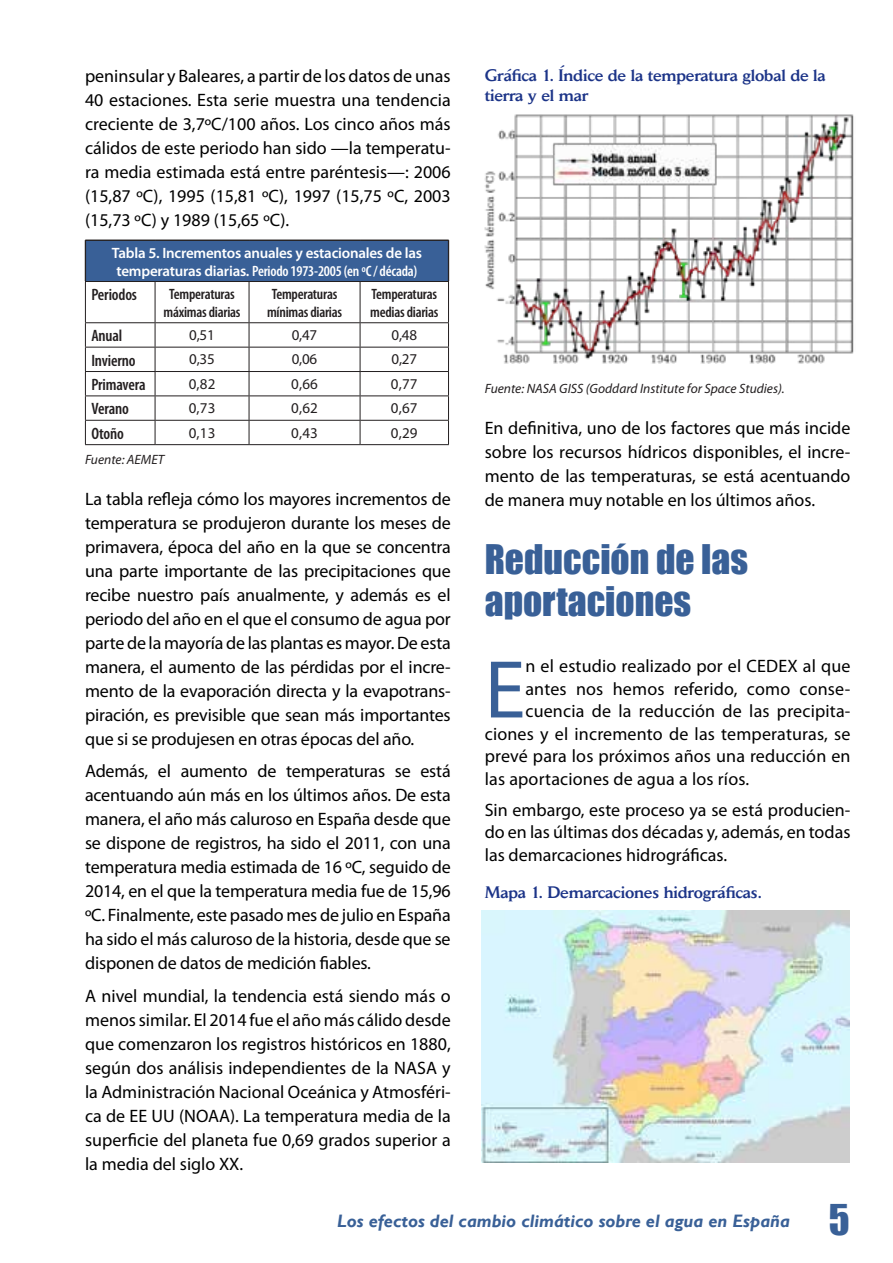
<style>
.page{position:relative;width:893px;height:1263px;background:#fff}
.page>*{position:absolute;margin:0;border:0;box-sizing:border-box;transform-origin:0 0}
.t1{font:82.65px "Myriad Pro";color:#396097}
.t2{font:37.5px/42px "Impact";color:#396097}
.t3{font:18px/24px "Myriad Pro";color:#000;text-align:justify}
.t4{font:italic 700 18px "Gill Sans";color:#396097}
.t5{font:500 16.5px/19.8px "Daily News";letter-spacing:-.01em;color:#1c3488}
.t6{font:600 condensed 16.5px "Myriad Pro";letter-spacing:-.01em;color:#231f20}
.t7{font:600 15px/18px "Myriad Pro";letter-spacing:-.015em;color:#fff;text-align:center}
.t8{font:600 condensed 15px/18px "Myriad Pro";letter-spacing:-.015em;color:#231f20;text-align:center}
.t9{font:15px "Myriad Pro";letter-spacing:.01em;color:#231f20}
.t10{font:italic 13.5px "Myriad Pro";color:#231f20}
.s1{font-stretch:condensed}
.s2{font-family:"Impact";font-weight:400;font-style:normal;font-size:39px}
</style>
<div class="page">
<div style="left:85px;top:240px;width:363px;height:41px;background:#396097"></div>
<hr style="left:85px;top:281px;width:70px;height:1px;background:#231f20">
<hr style="left:85px;top:282px;width:1px;height:40px;background:#231f20">
<hr style="left:155px;top:281px;width:94px;height:1px;background:#231f20">
<hr style="left:155px;top:282px;width:1px;height:40px;background:#231f20">
<hr style="left:249px;top:281px;width:111px;height:1px;background:#231f20">
<hr style="left:249px;top:282px;width:1px;height:40px;background:#231f20">
<hr style="left:360px;top:281px;width:89px;height:1px;background:#231f20">
<hr style="left:360px;top:282px;width:1px;height:40px;background:#231f20">
<hr style="left:448px;top:282px;width:1px;height:40px;background:#231f20">
<hr style="left:85px;top:322px;width:70px;height:1px;background:#231f20">
<hr style="left:155px;top:322px;width:94px;height:1px;background:#231f20">
<hr style="left:249px;top:322px;width:111px;height:1px;background:#231f20">
<hr style="left:360px;top:322px;width:89px;height:1px;background:#231f20">
<hr style="left:85px;top:347px;width:70px;height:1px;background:#231f20">
<hr style="left:155px;top:347px;width:94px;height:1px;background:#231f20">
<hr style="left:249px;top:347px;width:111px;height:1px;background:#231f20">
<hr style="left:360px;top:347px;width:89px;height:1px;background:#231f20">
<hr style="left:85px;top:371px;width:70px;height:1px;background:#231f20">
<hr style="left:155px;top:371px;width:94px;height:1px;background:#231f20">
<hr style="left:249px;top:371px;width:111px;height:1px;background:#231f20">
<hr style="left:360px;top:371px;width:89px;height:1px;background:#231f20">
<hr style="left:85px;top:395px;width:70px;height:1px;background:#231f20">
<hr style="left:155px;top:395px;width:94px;height:1px;background:#231f20">
<hr style="left:249px;top:395px;width:111px;height:1px;background:#231f20">
<hr style="left:360px;top:395px;width:89px;height:1px;background:#231f20">
<hr style="left:85px;top:420px;width:70px;height:1px;background:#231f20">
<svg style="left:85px;top:323px;width:1px;height:121px"></svg>
<hr style="left:155px;top:420px;width:94px;height:1px;background:#231f20">
<svg style="left:155px;top:323px;width:1px;height:121px"></svg>
<hr style="left:249px;top:420px;width:111px;height:1px;background:#231f20">
<svg style="left:249px;top:323px;width:1px;height:121px"></svg>
<hr style="left:360px;top:420px;width:89px;height:1px;background:#231f20">
<svg style="left:360px;top:323px;width:1px;height:121px"></svg>
<svg style="left:448px;top:323px;width:1px;height:121px"></svg>
<hr style="left:85px;top:444px;width:70px;height:1px;background:#231f20">
<hr style="left:155px;top:444px;width:94px;height:1px;background:#231f20">
<hr style="left:249px;top:444px;width:111px;height:1px;background:#231f20">
<hr style="left:360px;top:444px;width:89px;height:1px;background:#231f20">
<hr style="left:86px;top:240px;width:69px;height:1px;background:#231f20">
<hr style="left:85px;top:240px;width:1px;height:41px;background:#231f20">
<hr style="left:155px;top:240px;width:94px;height:1px;background:#231f20">
<hr style="left:249px;top:240px;width:111px;height:1px;background:#231f20">
<hr style="left:360px;top:240px;width:88px;height:1px;background:#231f20">
<hr style="left:448px;top:240px;width:1px;height:41px;background:#231f20">
<img style="left:484px;top:114px;width:370px;height:249px">
<img style="left:482px;top:911px;width:368px;height:252px">
<p class="t3" style="left:85px;top:64px;width:367px">peninsular y Baleares, a partir de los datos de unas 40 estaciones. Esta serie muestra una tendencia creciente de 3,7ºC/100 años. Los cinco años más cálidos de este periodo han sido —la temperatu&shy;ra media estimada está entre paréntesis—: 2006 (15,87 ºC), 1995 (15,81 ºC), 1997 (15,75 ºC, 2003 (15,73 ºC) y 1989 (15,65 ºC).</p>
<p class="t7" style="left:112px;top:244px;width:312px">Tabla 5. Incrementos anuales y estacionales de las temperaturas diarias. <span class="s1">Periodo 1973-2005 (en ºC / década)</span></p>
<p class="t6" style="left:91px;top:285px;width:47px">Periodos</p>
<p class="t8" style="left:164px;top:285px;width:79px">Temperaturas máximas diarias</p>
<p class="t8" style="left:267px;top:285px;width:77px">Temperaturas mínimas diarias</p>
<p class="t8" style="left:370px;top:285px;width:70px;text-align:left">Temperaturas medias diarias</p>
<p class="t6" style="left:91px;top:327px;width:32px">Anual</p>
<p class="t9" style="left:189px;top:327px;width:27px">0,51</p>
<p class="t9" style="left:292px;top:327px;width:27px">0,47</p>
<p class="t9" style="left:392px;top:327px;width:27px">0,48</p>
<p class="t6" style="left:91px;top:351px;width:46px">Invierno</p>
<p class="t9" style="left:189px;top:351px;width:27px">0,35</p>
<p class="t9" style="left:292px;top:351px;width:27px">0,06</p>
<p class="t9" style="left:392px;top:351px;width:27px">0,27</p>
<p class="t6" style="left:91px;top:375px;width:56px">Primavera</p>
<p class="t9" style="left:189px;top:376px;width:28px">0,82</p>
<p class="t9" style="left:291px;top:376px;width:28px">0,66</p>
<p class="t9" style="left:391px;top:376px;width:28px">0,77</p>
<p class="t6" style="left:91px;top:400px;width:39px">Verano</p>
<p class="t9" style="left:189px;top:400px;width:28px">0,73</p>
<p class="t9" style="left:291px;top:400px;width:28px">0,62</p>
<p class="t9" style="left:391px;top:400px;width:28px">0,67</p>
<p class="t6" style="left:91px;top:424px;width:34px">Otoño</p>
<p class="t9" style="left:189px;top:424px;width:28px">0,13</p>
<p class="t9" style="left:291px;top:424px;width:28px">0,43</p>
<p class="t9" style="left:391px;top:424px;width:28px">0,29</p>
<p class="t10" style="left:85px;top:451px;width:81px">Fuente: AEMET</p>
<p class="t3" style="left:85px;top:487px;width:367px">La tabla refleja cómo los mayores incrementos de temperatura se produjeron durante los meses de primavera, época del año en la que se concentra una parte importante de las precipitaciones que recibe nuestro país anualmente, y además es el periodo del año en el que el consumo de agua por parte de la mayoría de las plantas es mayor. De esta manera, el aumento de las pérdidas por el incre&shy;mento de la evaporación directa y la evapotrans&shy;piración, es previsible que sean más importantes que si se produjesen en otras épocas del año.</p>
<p class="t3" style="left:85px;top:759px;width:367px">Además, el aumento de temperaturas se está acentuando aún más en los últimos años. De esta manera, el año más caluroso en España desde que se dispone de registros, ha sido el 2011, con una temperatura media estimada de 16 ºC, seguido de 2014, en el que la temperatura media fue de 15,96 ºC. Finalmente, este pasado mes de julio en España ha sido el más caluroso de la historia, desde que se disponen de datos de medición fiables.</p>
<p class="t3" style="left:85px;top:984px;width:367px">A nivel mundial, la tendencia está siendo más o menos similar. El 2014 fue el año más cálido desde que comenzaron los registros históricos en 1880, según dos análisis independientes de la NASA y la Administración Nacional Oceánica y Atmosféri&shy;ca de EE UU (NOAA). La temperatura media de la superficie del planeta fue 0,69 grados superior a la media del siglo XX.</p>
<p class="t5" style="left:485px;top:65px;width:343px">Gráfica 1. Índice de la temperatura global de la tierra y el mar</p>
<p class="t10" style="left:485px;top:380px;width:301px">Fuente: NASA GISS (Goddard Institute for Space Studies).</p>
<p class="t3" style="left:485px;top:417px;width:367px">En definitiva, uno de los factores que más incide sobre los recursos hídricos disponibles, el incre&shy;mento de las temperaturas, se está acentuando de manera muy notable en los últimos años.</p>
<h2 class="t2" style="left:485px;top:537px;width:265px">Reducción de las aportaciones</h2>
<h1 class="t1" style="left:485px;top:645px;width:42px">E</h1>
<p class="t3" style="left:525px;top:655px;width:327px">n el estudio realizado por el CEDEX al que</p>
<p class="t3" style="left:525px;top:677px;width:327px">antes nos hemos referido, como conse-</p>
<p class="t3" style="left:525px;top:700px;width:327px">cuencia de la reducción de las precipita-</p>
<p class="t3" style="left:485px;top:722px;width:367px">ciones y el incremento de las temperaturas, se</p>
<p class="t3" style="left:485px;top:745px;width:367px">prevé para los próximos años una reducción en</p>
<p class="t3" style="left:485px;top:767px;width:266px">las aportaciones de agua a los ríos.</p>
<p class="t3" style="left:485px;top:799px;width:367px;line-height:22.5px">Sin embargo, este proceso ya se está producien&shy;do en las últimas dos décadas y, además, en todas las demarcaciones hidrográficas.</p>
<p class="t5" style="left:485px;top:882px;width:279px">Mapa 1. Demarcaciones hidrográficas.</p>
<p class="t4" style="left:337px;top:1210px;width:514px">Los efectos del cambio climático sobre el agua en España <span class="s2">5</span></p>
</div>
